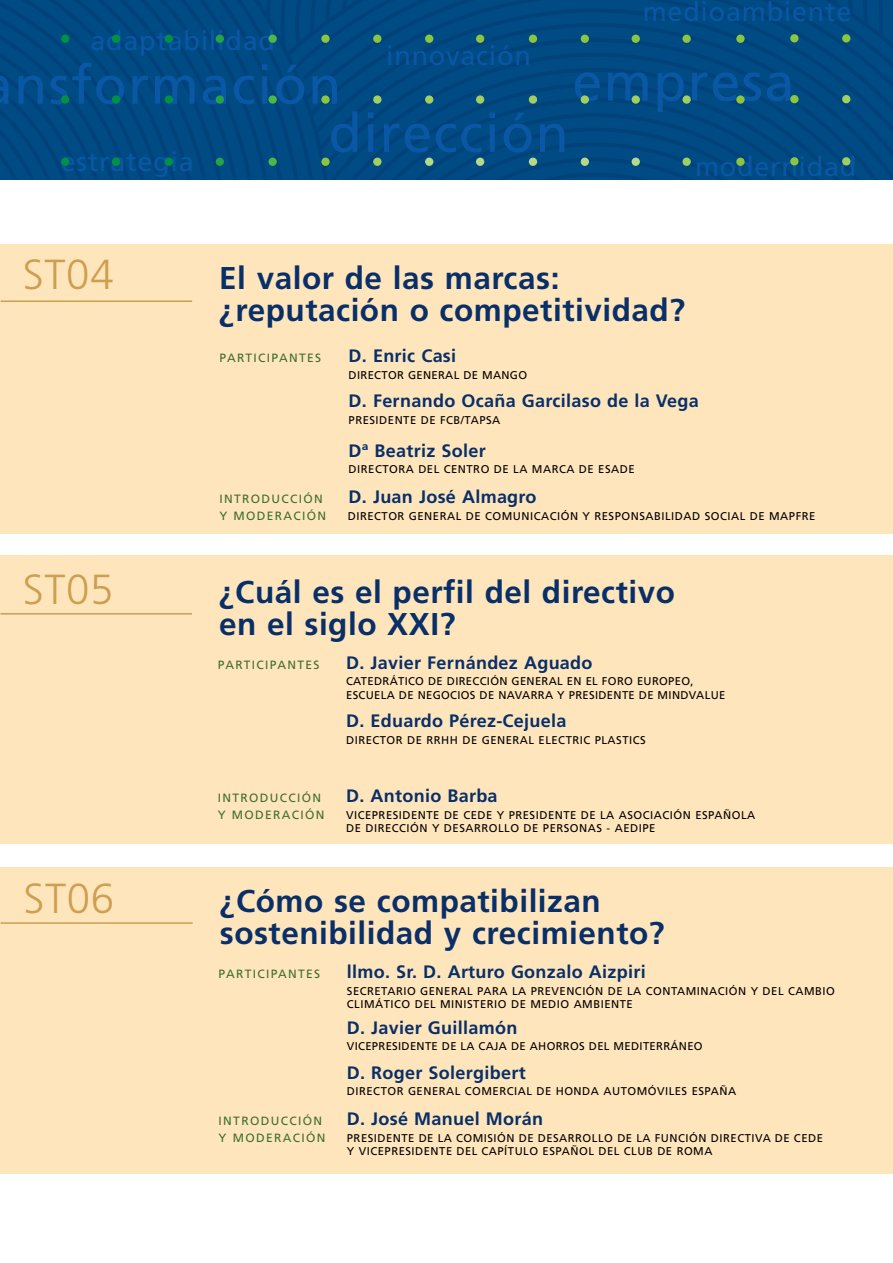
<style>
.page{position:relative;width:893px;height:1263px;background:#fff}
.page>*{position:absolute;margin:0;border:0;box-sizing:border-box;transform-origin:0 0}
.t1{font:54px "Frutiger";letter-spacing:.03em;color:#0a58a5}
.t2{font:300 42px "Frutiger";letter-spacing:.015em;color:#cd9f4e}
.t3{font:700 31.5px/31.5px "Frutiger";letter-spacing:.015em;color:#082f68}
.t4{font:27px "Frutiger";letter-spacing:.03em;color:#0a58a5}
.t5{font:700 18px "Frutiger";letter-spacing:.015em;color:#082f68}
.t6{font:12px "Frutiger";letter-spacing:.11em;color:#3e702a}
.t7{font:11.25px/13.5px "Frutiger";letter-spacing:.045em;color:#000}
</style>
<div class="page">
<svg style="left:333px;top:0;width:559px;height:180px;background:#004881"></svg>
<svg style="left:320px;top:0;width:13px;height:180px;background:#004980"></svg>
<svg style="left:0;top:0;width:320px;height:180px;background:#004881"></svg>
<div style="left:736px;top:35px;width:8px;height:8px;background:#8bc63e;border-radius:50%"></div>
<div style="left:736px;top:95px;width:8px;height:9px;background:#8bc63e;border-radius:50%"></div>
<div style="left:736px;top:158px;width:8px;height:8px;background:#8bc63e;border-radius:50%"></div>
<div style="left:682px;top:35px;width:8px;height:8px;background:#8bc63e;border-radius:50%"></div>
<div style="left:682px;top:95px;width:8px;height:9px;background:#a2cf62;border-radius:50%"></div>
<div style="left:682px;top:158px;width:8px;height:8px;background:#a2cf62;border-radius:50%"></div>
<div style="left:631px;top:35px;width:9px;height:8px;background:#8bc63e;border-radius:50%"></div>
<svg style="left:631px;top:95px;width:9px;height:9px"></svg>
<div style="left:631px;top:158px;width:9px;height:8px;background:#b8d989;border-radius:50%"></div>
<div style="left:580px;top:35px;width:9px;height:8px;background:#8bc63e;border-radius:50%"></div>
<svg style="left:580px;top:95px;width:9px;height:9px"></svg>
<div style="left:580px;top:158px;width:9px;height:8px;background:#b8d989;border-radius:50%"></div>
<div style="left:529px;top:35px;width:8px;height:8px;background:#8bc63e;border-radius:50%"></div>
<div style="left:529px;top:95px;width:8px;height:9px;background:#a2cf62;border-radius:50%"></div>
<div style="left:529px;top:158px;width:8px;height:8px;background:#b8d989;border-radius:50%"></div>
<div style="left:476px;top:35px;width:8px;height:8px;background:#8bc63e;border-radius:50%"></div>
<div style="left:476px;top:95px;width:8px;height:9px;background:#a2cf62;border-radius:50%"></div>
<div style="left:476px;top:158px;width:8px;height:8px;background:#b8d989;border-radius:50%"></div>
<div style="left:425px;top:35px;width:8px;height:8px;background:#8bc63e;border-radius:50%"></div>
<div style="left:425px;top:95px;width:8px;height:9px;background:#a2cf62;border-radius:50%"></div>
<div style="left:425px;top:158px;width:8px;height:8px;background:#b8d989;border-radius:50%"></div>
<div style="left:373px;top:35px;width:8px;height:8px;background:#8bc63e;border-radius:50%"></div>
<div style="left:373px;top:95px;width:8px;height:9px;background:#a2cf62;border-radius:50%"></div>
<div style="left:373px;top:158px;width:8px;height:8px;background:#a2cf62;border-radius:50%"></div>
<div style="left:321px;top:35px;width:8px;height:8px;background:#8bc63e;border-radius:50%"></div>
<div style="left:321px;top:95px;width:8px;height:9px;background:#8bc63e;border-radius:50%"></div>
<div style="left:321px;top:158px;width:8px;height:8px;background:#8bc63e;border-radius:50%"></div>
<div style="left:268px;top:35px;width:9px;height:8px;background:#4cb848;border-radius:50%"></div>
<div style="left:268px;top:95px;width:9px;height:9px;background:#4cb848;border-radius:50%"></div>
<div style="left:268px;top:158px;width:9px;height:8px;background:#4cb848;border-radius:50%"></div>
<div style="left:216px;top:35px;width:8px;height:8px;background:#25a346;border-radius:50%"></div>
<div style="left:216px;top:95px;width:8px;height:9px;background:#25a346;border-radius:50%"></div>
<div style="left:216px;top:158px;width:8px;height:8px;background:#25a346;border-radius:50%"></div>
<div style="left:165px;top:35px;width:8px;height:8px;background:#009145;border-radius:50%"></div>
<div style="left:165px;top:95px;width:8px;height:9px;background:#009145;border-radius:50%"></div>
<div style="left:165px;top:158px;width:8px;height:8px;background:#009145;border-radius:50%"></div>
<div style="left:112px;top:35px;width:8px;height:8px;background:#009145;border-radius:50%"></div>
<div style="left:112px;top:95px;width:8px;height:9px;background:#009145;border-radius:50%"></div>
<div style="left:112px;top:158px;width:8px;height:8px;background:#009145;border-radius:50%"></div>
<div style="left:61px;top:35px;width:8px;height:8px;background:#009145;border-radius:50%"></div>
<div style="left:61px;top:95px;width:8px;height:9px;background:#009145;border-radius:50%"></div>
<div style="left:61px;top:158px;width:8px;height:8px;background:#009145;border-radius:50%"></div>
<div style="left:842px;top:34px;width:8px;height:8px;background:#8bc63e;border-radius:50%"></div>
<div style="left:842px;top:95px;width:8px;height:8px;background:#a2cf62;border-radius:50%"></div>
<div style="left:842px;top:157px;width:8px;height:8px;background:#a2cf62;border-radius:50%"></div>
<div style="left:790px;top:34px;width:8px;height:8px;background:#8bc63e;border-radius:50%"></div>
<div style="left:790px;top:95px;width:8px;height:8px;background:#8bc63e;border-radius:50%"></div>
<div style="left:790px;top:157px;width:8px;height:8px;background:#8bc63e;border-radius:50%"></div>
<div style="left:1px;top:244px;width:891px;height:290px;background:#ffe5bc"></div>
<hr style="left:1px;top:300px;width:191px;height:2px;background:#cd9f4e">
<div style="left:1px;top:555px;width:891px;height:289px;background:#ffe5bc"></div>
<hr style="left:0;top:613px;width:192px;height:2px;background:#cd9f4e">
<div style="left:1px;top:867px;width:891px;height:307px;background:#ffe5bc"></div>
<hr style="left:1px;top:922px;width:192px;height:2px;background:#cd9f4e">
<h3 class="t4" style="left:642px;top:1px;width:210px">medioambiente</h3>
<h3 class="t4" style="left:90px;top:29px;width:186px">adaptabilidad</h3>
<h3 class="t4" style="left:386px;top:45px;width:146px">innovación</h3>
<h1 class="t1" style="left:14px;top:63px;width:328px">nsformación</h1>
<h1 class="t1" style="left:572px;top:60px;width:224px">empresa</h1>
<h1 class="t1" style="left:328px;top:111px;width:241px">dirección</h1>
<h3 class="t4" style="left:61px;top:151px;width:134px">estrategia</h3>
<h3 class="t4" style="left:695px;top:156px;width:163px">modernidad</h3>
<h2 class="t2" style="left:23px;top:258px;width:92px">ST04</h2>
<h3 class="t3" style="left:219px;top:265px;width:467px">El valor de las marcas: ¿reputación o competitividad?</h3>
<p class="t6" style="left:219px;top:353px;width:103px">PARTICIPANTES</p>
<h3 class="t5" style="left:348px;top:349px;width:109px">D. Enric Casi</h3>
<p class="t7" style="left:348px;top:369px;width:180px">DIRECTOR GENERAL DE MANGO</p>
<h3 class="t5" style="left:348px;top:394px;width:352px">D. Fernando Ocaña Garcilaso de la Vega</h3>
<p class="t7" style="left:348px;top:414px;width:153px">PRESIDENTE DE FCB/TAPSA</p>
<h3 class="t5" style="left:348px;top:443px;width:139px">Dª Beatriz Soler</h3>
<p class="t7" style="left:348px;top:464px;width:287px">DIRECTORA DEL CENTRO DE LA MARCA DE ESADE</p>
<p class="t6" style="left:219px;top:494px;width:105px">INTRODUCCIÓN</p>
<h3 class="t5" style="left:348px;top:490px;width:189px">D. Juan José Almagro</h3>
<p class="t6" style="left:219px;top:511px;width:108px">Y MODERACIÓN</p>
<p class="t7" style="left:348px;top:510px;width:469px">DIRECTOR GENERAL DE COMUNICACIÓN Y RESPONSABILIDAD SOCIAL DE MAPFRE</p>
<h2 class="t2" style="left:23px;top:572px;width:92px">ST05</h2>
<h3 class="t3" style="left:219px;top:579px;width:457px">¿Cuál es el perfil del directivo en el siglo XXI?</h3>
<p class="t6" style="left:218px;top:660px;width:103px">PARTICIPANTES</p>
<h3 class="t5" style="left:346px;top:655px;width:248px">D. Javier Fernández Aguado</h3>
<p class="t7" style="left:346px;top:676px;width:381px">CATEDRÁTICO DE DIRECCIÓN GENERAL EN EL FORO EUROPEO,<br>ESCUELA DE NEGOCIOS DE NAVARRA Y PRESIDENTE DE MINDVALUE</p>
<h3 class="t5" style="left:346px;top:714px;width:222px">D. Eduardo Pérez-Cejuela</h3>
<p class="t7" style="left:346px;top:734px;width:301px">DIRECTOR DE RRHH DE GENERAL ELECTRIC PLASTICS</p>
<p class="t6" style="left:218px;top:793px;width:105px">INTRODUCCIÓN</p>
<h3 class="t5" style="left:346px;top:789px;width:153px">D. Antonio Barba</h3>
<p class="t6" style="left:218px;top:810px;width:108px">Y MODERACIÓN</p>
<p class="t7" style="left:346px;top:809px;width:411px">VICEPRESIDENTE DE CEDE Y PRESIDENTE DE LA ASOCIACIÓN ESPAÑOLA<br>DE DIRECCIÓN Y DESARROLLO DE PERSONAS - AEDIPE</p>
<h2 class="t2" style="left:23px;top:881px;width:92px">ST06</h2>
<h3 class="t3" style="left:220px;top:888px;width:446px">¿Cómo se compatibilizan sostenibilidad y crecimiento?</h3>
<p class="t6" style="left:219px;top:969px;width:103px">PARTICIPANTES</p>
<h3 class="t5" style="left:347px;top:965px;width:300px">llmo. Sr. D. Arturo Gonzalo Aizpiri</h3>
<p class="t7" style="left:347px;top:985px;width:489px">SECRETARIO GENERAL PARA LA PREVENCIÓN DE LA CONTAMINACIÓN Y DEL CAMBIO<br>CLIMÁTICO DEL MINISTERIO DE MEDIO AMBIENTE</p>
<h3 class="t5" style="left:347px;top:1020px;width:172px">D. Javier Guillamón</h3>
<p class="t7" style="left:347px;top:1040px;width:357px">VICEPRESIDENTE DE LA CAJA DE AHORROS DEL MEDITERRÁNEO</p>
<h3 class="t5" style="left:347px;top:1065px;width:180px">D. Roger Solergibert</h3>
<p class="t7" style="left:347px;top:1085px;width:391px">DIRECTOR GENERAL COMERCIAL DE HONDA AUTOMÓVILES ESPAÑA</p>
<p class="t6" style="left:219px;top:1116px;width:105px">INTRODUCCIÓN</p>
<h3 class="t5" style="left:347px;top:1112px;width:198px">D. José Manuel Morán</h3>
<p class="t6" style="left:219px;top:1133px;width:108px">Y MODERACIÓN</p>
<p class="t7" style="left:347px;top:1132px;width:477px">PRESIDENTE DE LA COMISIÓN DE DESARROLLO DE LA FUNCIÓN DIRECTIVA DE CEDE<br>Y VICEPRESIDENTE DEL CAPÍTULO ESPAÑOL DEL CLUB DE ROMA</p>
</div>
